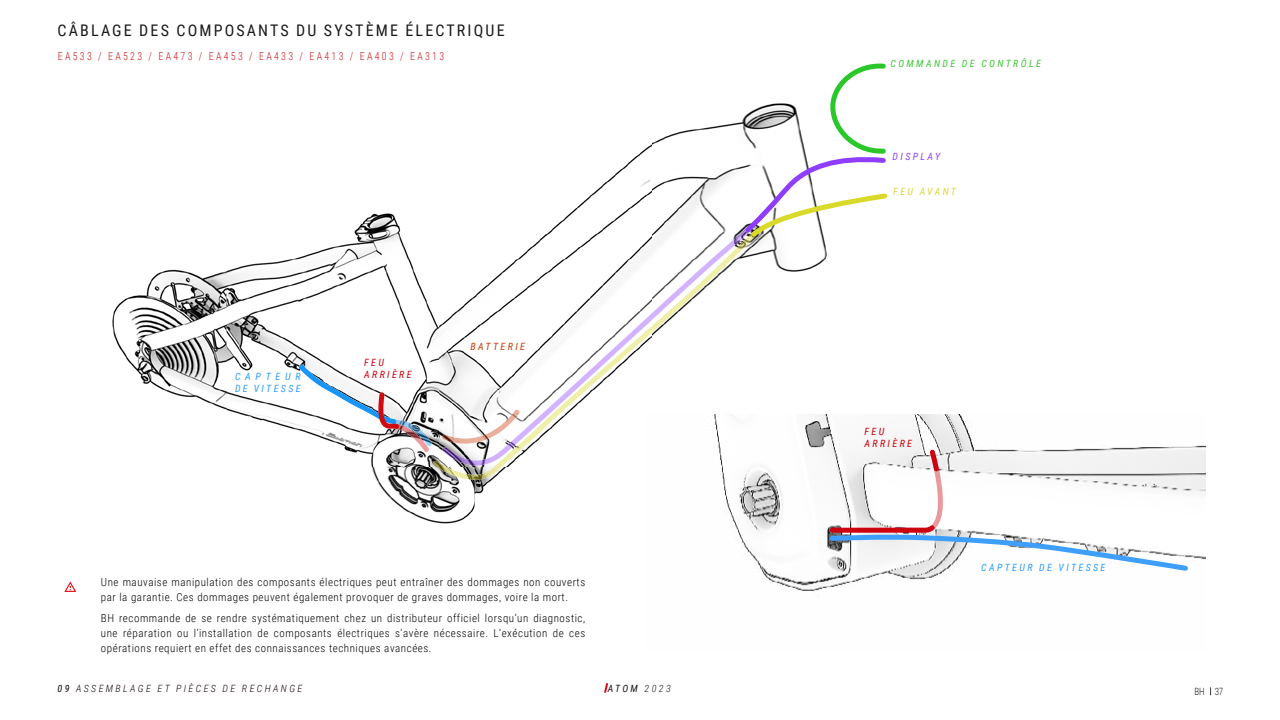
<style>
.page{position:relative;width:1280px;height:720px;background:#fff}
.page>*{position:absolute;margin:0;border:0;box-sizing:border-box;transform-origin:0 0}
.t1{font:16px "Roboto Condensed";letter-spacing:.135em;color:#1a1a1a}
.t2{font:300 11px/15px "Roboto Condensed";letter-spacing:.05em;color:#000}
.t3{font:300 11px "Roboto Condensed";letter-spacing:.235em;color:#cd1719;scale:.9 1}
.t4{font:italic 10px/12px "Roboto Condensed";letter-spacing:.235em;color:#2e9dfc}
.t5{font:italic 300 10px "Roboto Condensed";letter-spacing:.235em;color:#180607}
.t6{font:italic 10px "Roboto Condensed";letter-spacing:.235em;color:#41c63a}
.t7{font:italic 10px/12px "Roboto Condensed";letter-spacing:.235em;color:#cb000f}
.t8{font:italic 10px/12px "Roboto Condensed";letter-spacing:.235em;color:#c6000b}
.t9{font:italic 10px "Roboto Condensed";color:#1a1a1a}
.t10{font:italic 10px "Roboto Condensed";letter-spacing:.235em;color:#c43908}
.t11{font:italic 10px "Roboto Condensed";letter-spacing:.23em;color:#d9d83d}
.t12{font:italic 10px "Roboto Condensed";letter-spacing:.235em;color:#8c43fb}
.t13{font:300 10px "Roboto Condensed";color:#1a1a1a;scale:.9 1}
.s1{font-weight:400}
.s2{font-weight:300}
</style>
<div class="page">
<svg style="left:604px;top:683px;width:4px;height:10px"></svg>
<img style="left:112px;top:122px;width:715px;height:402px">
<img style="left:717px;top:241px;width:40px;height:26px">
<img style="left:679px;top:267px;width:46px;height:36px">
<img style="left:642px;top:302px;width:44px;height:36px">
<img style="left:605px;top:338px;width:41px;height:36px">
<img style="left:530px;top:376px;width:65px;height:66px">
<img style="left:498px;top:465px;width:32px;height:6px">
<img style="left:433px;top:461px;width:65px;height:19px">
<img style="left:709px;top:227px;width:42px;height:34px">
<img style="left:671px;top:261px;width:46px;height:34px">
<img style="left:634px;top:295px;width:45px;height:35px">
<img style="left:597px;top:329px;width:45px;height:35px">
<img style="left:560px;top:363px;width:45px;height:35px">
<img style="left:522px;top:397px;width:46px;height:35px">
<img style="left:442px;top:431px;width:88px;height:34px">
<svg style="left:741px;top:63px;width:147px;height:178px"></svg>
<img style="left:394px;top:419px;width:38px;height:27px">
<img style="left:396px;top:425px;width:33px;height:27px">
<svg style="left:299px;top:364px;width:108px;height:65px"></svg>
<img style="left:442px;top:410px;width:78px;height:34px">
<svg style="left:64px;top:582px;width:12px;height:10px"></svg>
<img style="left:644px;top:414px;width:562px;height:183px">
<svg style="left:827px;top:446px;width:363px;height:127px"></svg>
<h1 class="t1" style="left:58px;top:19px;width:449px">CÂBLAGE DES COMPOSANTS DU SYSTÈME ÉLECTRIQUE</h1>
<p class="t3" style="left:58px;top:48px;width:431px">EA533 / EA523 / EA473 / EA453 / EA433 / EA413 / EA403 / EA313</p>
<p class="t6" style="left:890px;top:56px;width:152px">COMMANDE DE CONTRÔLE</p>
<p class="t12" style="left:893px;top:150px;width:49px">DISPLAY</p>
<p class="t11" style="left:893px;top:185px;width:64px">FEU AVANT</p>
<p class="t4" style="left:235px;top:370px;width:67px">CAPTEUR<br>DE VITESSE</p>
<p class="t7" style="left:364px;top:356px;width:49px">FEU<br>ARRIÈRE</p>
<p class="t10" style="left:471px;top:339px;width:56px">BATTERIE</p>
<p class="t8" style="left:865px;top:425px;width:49px">FEU<br>ARRIÈRE</p>
<p class="t2" style="left:101px;top:575px;width:486px">Une mauvaise manipulation des composants électriques peut entraîner des dommages non couverts par la garantie. Ces dommages peuvent également provoquer de graves dommages, voire la mort.</p>
<p class="t2" style="left:101px;top:610px;width:486px;text-align:justify">BH recommande de se rendre systématiquement chez un distributeur officiel lorsqu’un diagnostic, une réparation ou l’installation de composants électriques s’avère nécessaire. L’exécution de ces opérations requiert en effet des connaissances techniques avancées.</p>
<p class="t5" style="left:58px;top:681px;width:246px"><span class="s1">09</span> ASSEMBLAGE ET PIÈCES DE RECHANGE</p>
<p class="t4" style="left:981px;top:561px;width:126px">CAPTEUR DE VITESSE</p>
<p class="t9" style="left:608px;top:682px;width:65px">ATOM <span class="s2">2023</span></p>
<p class="t13" style="left:1194px;top:685px;width:34px">BH 37</p>
</div>
